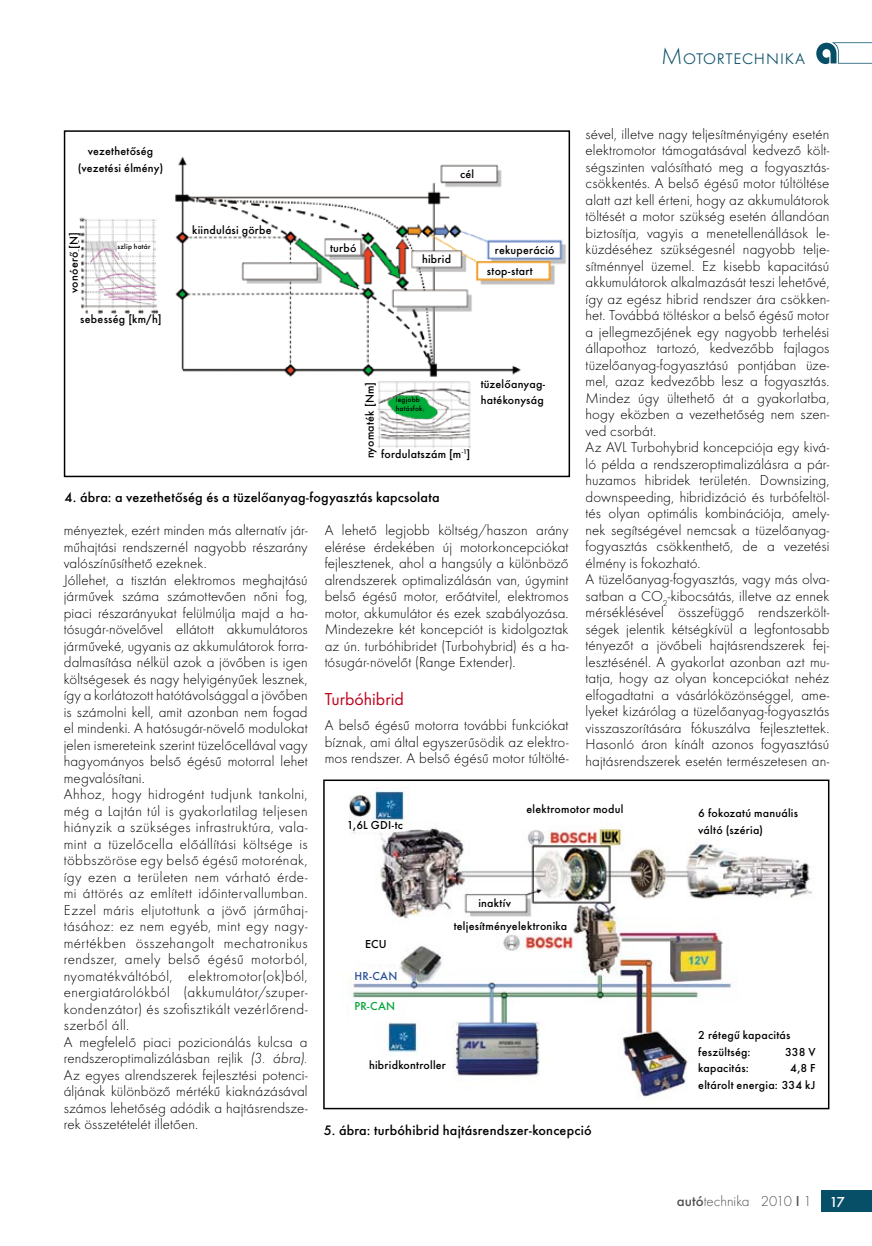
<style>
.page{position:relative;width:872px;height:1246px;background:#fff}
.page>*{position:absolute;margin:0;border:0;box-sizing:border-box;transform-origin:0 0}
.t1{font:300 24px "Futura TOT";color:#074e67}
.t2{font:18px "Futura TOT Boo";letter-spacing:-.005em;color:#c0001b}
.t3{font:300 15px/16.5px "Futura TOT";letter-spacing:.005em;color:#000}
.t4{font:300 15px "Futura TOT";color:#535353}
.t5{font:500 14.25px "Futura TOT";letter-spacing:.015em;color:#000}
.t6{font:500 12px/16.5px "Futura TOT";letter-spacing:.02em;color:#000}
.t7{font:500 12px "Futura TOT";color:#00a435}
.t8{font:500 12px "Futura TOT";color:#265195}
.t9{font:500 7.5px/9px "Futura TOT";letter-spacing:.03em;color:#000}
.s1{font-style:italic}
.s2{font-weight:500}
.s3{font-weight:500;color:#fff}
</style>
<div class="page">
<div style="left:821px;top:1191px;width:51px;height:21px;background:#074e67"></div>
<svg style="left:816px;top:42px;width:56px;height:22px"></svg>
<img style="left:78px;top:157px;width:488px;height:291px">
<div style="left:64px;top:130px;width:506px;height:347px;border:2px solid #000"></div>
<div style="left:80px;top:314px;width:81px;height:9px;background:#fff"></div>
<div style="left:118px;top:242px;width:35px;height:10px;background:#fff"></div>
<div style="left:365px;top:382px;width:9px;height:76px;background:#fff"></div>
<div style="left:396px;top:397px;width:26px;height:16px;background:#00ac37"></div>
<img style="left:349px;top:788px;width:463px;height:311px">
<div style="left:323px;top:779px;width:506px;height:330px;border:2px solid #000"></div>
<p class="t1" style="left:661px;top:42px;width:145px">Motortechnika</p>
<p class="t3" style="left:585px;top:126px;width:245px">sével, illetve nagy teljesítményigény esetén elektromotor támogatásával kedvező költ&shy;ségszinten valósítható meg a fogyasztás&shy;csökkentés. A belső égésű motor túltöltése alatt azt kell érteni, hogy az akkumulátorok töltését a motor szükség esetén állandóan biztosítja, vagyis a menetellenállások le&shy;küzdéséhez szükségesnél nagyobb telje&shy;sítménnyel üzemel. Ez kisebb kapacitású akkumulátorok alkalmazását teszi lehetővé, így az egész hibrid rendszer ára csökken&shy;het. Továbbá töltéskor a belső égésű motor a jellegmezőjének egy nagyobb terhelési állapothoz tartozó, kedvezőbb fajlagos tüzelőanyag-fogyasztású pontjában üze&shy;mel, azaz kedvezőbb lesz a fogyasztás.<br>Mindez úgy ültethető át a gyakorlatba, hogy eközben a vezethetőség nem szen&shy;ved csorbát.<br>Az AVL Turbohybrid koncepciója egy kivá&shy;ló példa a rendszeroptimalizálásra a pár&shy;huzamos hibridek területén. Downsizing, downspeeding, hibridizáció és turbófeltöl&shy;tés olyan optimális kombinációja, amely&shy;nek segítségével nemcsak a tüzelőanyag&shy;fogyasztás csökkenthető, de a vezetési élmény is fokozható.<br>A tüzelőanyag-fogyasztás, vagy más olva&shy;satban a CO<sub>2</sub>-kibocsátás, illetve az ennek mérséklésével összefüggő rendszerkölt&shy;ségek jelentik kétségkívül a legfontosabb tényezőt a jövőbeli hajtásrendszerek fej&shy;lesztésénél. A gyakorlat azonban azt mu&shy;tatja, hogy az olyan koncepciókat nehéz elfogadtatni a vásárlóközönséggel, ame&shy;lyeket kizárólag a tüzelőanyag-fogyasztás visszaszorítására fókuszálva fejlesztettek.<br>Hasonló áron kínált azonos fogyasztású hajtásrendszerek esetén természetesen an-</p>
<p class="t6" style="left:78px;top:143px;width:87px;text-align:center">vezethetőség (vezetési élmény)</p>
<p class="t6" style="left:460px;top:166px;width:16px">cél</p>
<p class="t6" style="left:192px;top:222px;width:81px">kiindulási görbe</p>
<p class="t6" style="left:65px;top:293px;width:62px;rotate:-90deg">vonóerő [N]</p>
<p class="t9" style="left:118px;top:242px;width:35px">szlip határ</p>
<p class="t6" style="left:330px;top:240px;width:28px">turbó</p>
<p class="t6" style="left:495px;top:241px;width:61px">rekuperáció</p>
<p class="t6" style="left:422px;top:251px;width:31px">hibrid</p>
<p class="t6" style="left:487px;top:263px;width:47px">stop-start</p>
<p class="t6" style="left:80px;top:311px;width:83px">sebesség [km/h]</p>
<p class="t6" style="left:481px;top:375px;width:66px">tüzelőanyag&shy;hatékonyság</p>
<p class="t6" style="left:361px;top:458px;width:78px;rotate:-90deg">nyomaték [Nm]</p>
<p class="t9" style="left:396px;top:395px;width:28px">legjobb hatásfok</p>
<p class="t6" style="left:381px;top:445px;width:91px">fordulatszám [m<sup>-1</sup>]</p>
<p class="t5" style="left:65px;top:488px;width:376px">4. ábra: a vezethetőség és a tüzelőanyag-fogyasztás kapcsolata</p>
<p class="t3" style="left:64px;top:522px;width:245px">ményeztek, ezért minden más alternatív jár&shy;műhajtási rendszernél nagyobb részarány valószínűsíthető ezeknek.<br>Jóllehet, a tisztán elektromos meghajtású járművek száma számottevően nőni fog, piaci részarányukat felülmúlja majd a ha&shy;tósugár-növelővel ellátott akkumulátoros járműveké, ugyanis az akkumulátorok forra&shy;dalmasítása nélkül azok a jövőben is igen költségesek és nagy helyigényűek lesznek, így a korlátozott hatótávolsággal a jövőben is számolni kell, amit azonban nem fogad el mindenki. A hatósugár-növelő modulokat jelen ismereteink szerint tüzelőcellával vagy hagyományos belső égésű motorral lehet megvalósítani.<br>Ahhoz, hogy hidrogént tudjunk tankolni, még a Lajtán túl is gyakorlatilag teljesen hiányzik a szükséges infrastruktúra, vala&shy;mint a tüzelőcella előállítási költsége is többszöröse egy belső égésű motorénak, így ezen a területen nem várható érde&shy;mi áttörés az említett időintervallumban.<br>Ezzel máris eljutottunk a jövő járműhaj&shy;tásához: ez nem egyéb, mint egy nagy&shy;mértékben összehangolt mechatronikus rendszer, amely belső égésű motorból, nyomatékváltóból, elektromotor(ok)ból, energiatárolókból (akkumulátor/szuper&shy;kondenzátor) és szofisztikált vezérlőrend&shy;szerből áll.<br>A megfelelő piaci pozicionálás kulcsa a rendszeroptimalizálásban rejlik <span class="s1">(3. ábra).<br></span>Az egyes alrendszerek fejlesztési potenci&shy;áljának különböző mértékű kiaknázásával számos lehetőség adódik a hajtásrendsze&shy;rek összetételét illetően.</p>
<p class="t3" style="left:325px;top:522px;width:245px;text-align:justify">A lehető legjobb költség/haszon arány elérése érdekében új motorkoncepciókat fejlesztenek, ahol a hangsúly a különböző alrendszerek optimalizálásán van, úgymint belső égésű motor, erőátvitel, elektromos motor, akkumulátor és ezek szabályozása.<br>Mindezekre két koncepciót is kidolgoztak az ún. turbóhibridet (Turbohybrid) és a ha&shy;tósugár-növelőt (Range Extender).</p>
<p class="t2" style="left:325px;top:688px;width:81px">Turbóhibrid</p>
<p class="t3" style="left:325px;top:717px;width:245px;text-align:justify">A belső égésű motorra további funkciókat bíznak, ami által egyszerűsödik az elektro&shy;mos rendszer. A belső égésű motor túltölté-</p>
<p class="t6" style="left:526px;top:801px;width:99px">elektromotor modul</p>
<p class="t6" style="left:698px;top:805px;width:101px">6 fokozatú manuális váltó (széria)</p>
<p class="t6" style="left:347px;top:817px;width:58px">1,6L GDI-tc</p>
<p class="t6" style="left:454px;top:891px;width:115px;line-height:23.7px;text-indent:25px">inaktív teljesítményelektronika</p>
<p class="t6" style="left:365px;top:936px;width:23px">ECU</p>
<p class="t8" style="left:354px;top:969px;width:44px">HR-CAN</p>
<p class="t7" style="left:355px;top:999px;width:42px">PR-CAN</p>
<p class="t6" style="left:698px;top:1027px;width:94px">2 rétegű kapacitás feszültség:</p>
<p class="t6" style="left:785px;top:1043px;width:32px">338 V</p>
<p class="t6" style="left:369px;top:1057px;width:78px">hibridkontroller</p>
<p class="t6" style="left:698px;top:1060px;width:52px">kapacitás:</p>
<p class="t6" style="left:698px;top:1060px;width:119px;text-align:right">4,8 F<br>eltárolt energia: 334 kJ</p>
<p class="t5" style="left:324px;top:1122px;width:269px">5. ábra: turbóhibrid hajtásrendszer-koncepció</p>
<p class="t4" style="left:677px;top:1193px;width:170px"><span class="s2">autó</span>technika 2010 <span class="s2">I</span> 1 <span class="s3">17</span></p>
</div>
